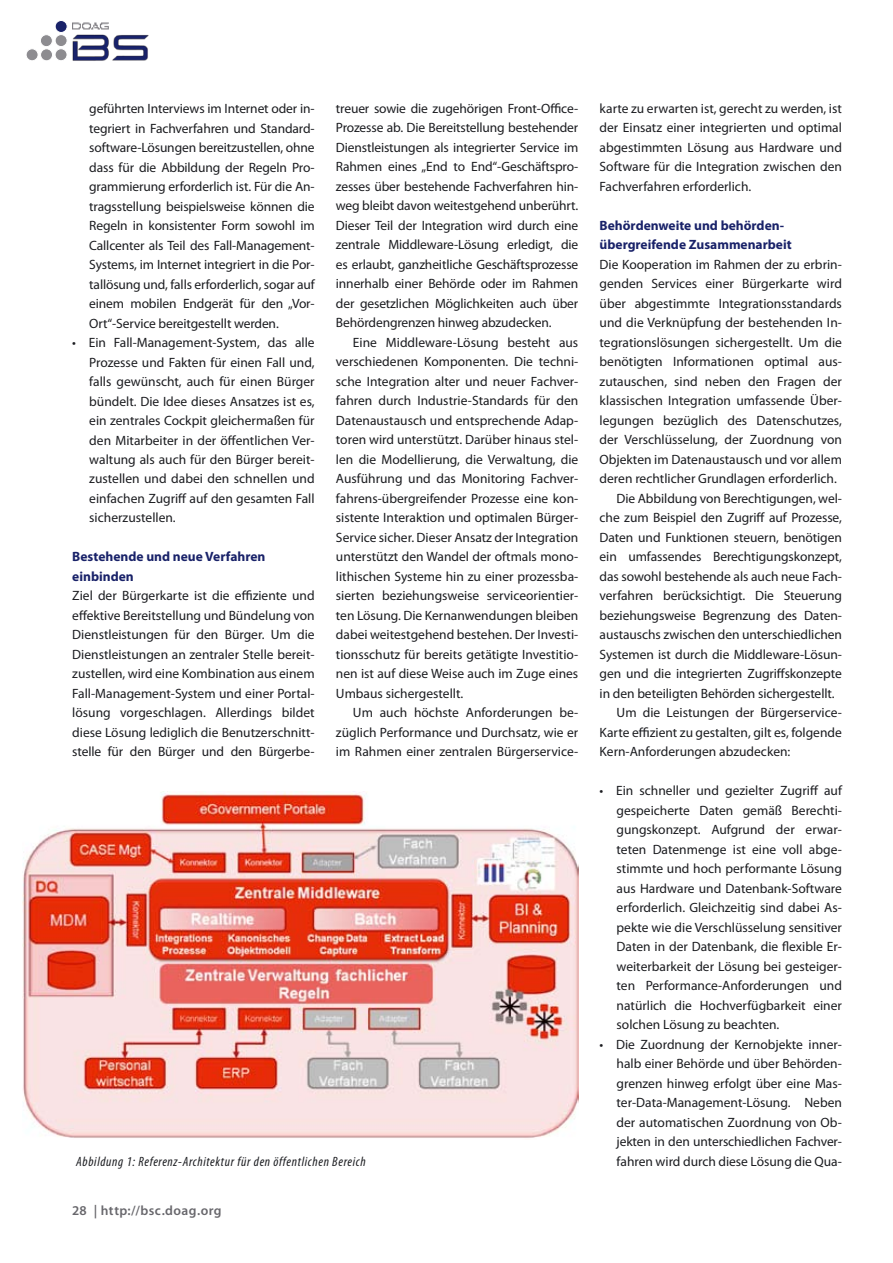
<style>
.page{position:relative;width:893px;height:1263px;background:#fff}
.page>*{position:absolute;margin:0;border:0;box-sizing:border-box;transform-origin:0 0}
.t1{font:13.5px/19.5px "Myriad Pro";color:#1b1c20;text-align:justify}
.t2{font:700 13.5px/19.5px "Myriad Pro";color:#192269}
.t3{font:italic condensed 13.5px "Myriad Pro";letter-spacing:.05em;color:#1b1c20}
.t4{font:600 13.5px "Myriad Pro";letter-spacing:.03em;color:#68676c}
</style>
<div class="page">
<img style="left:72px;top:22px;width:77px;height:39px">
<div style="left:40px;top:35px;width:12px;height:12px;background:#8d8c90;border-radius:50%"></div>
<div style="left:40px;top:34px;width:13px;height:13px;border:1px solid #fff;border-radius:50%"></div>
<div style="left:26px;top:49px;width:12px;height:12px;background:#8d8c90;border-radius:50%"></div>
<div style="left:26px;top:49px;width:12px;height:12px;border:1px solid #fff;border-radius:50%"></div>
<div style="left:55px;top:35px;width:12px;height:12px;background:#8d8c90;border-radius:50%"></div>
<div style="left:55px;top:34px;width:12px;height:13px;border:1px solid #fff;border-radius:50%"></div>
<div style="left:41px;top:49px;width:12px;height:12px;background:#8d8c90;border-radius:50%"></div>
<div style="left:40px;top:49px;width:13px;height:12px;border:1px solid #fff;border-radius:50%"></div>
<div style="left:55px;top:20px;width:12px;height:12px;background:#192269;border-radius:50%"></div>
<div style="left:55px;top:20px;width:12px;height:13px;border:1px solid #fff;border-radius:50%"></div>
<div style="left:55px;top:49px;width:12px;height:12px;background:#8d8c90;border-radius:50%"></div>
<div style="left:55px;top:49px;width:12px;height:12px;border:1px solid #fff;border-radius:50%"></div>
<img style="left:73px;top:22px;width:36px;height:11px">
<img style="left:22px;top:791px;width:556px;height:347px">
<p class="t1" style="left:89px;top:99px;width:227px">geführten Interviews im Internet oder in&shy;tegriert in Fachverfahren und Standard&shy;software-Lösungen bereitzustellen, ohne dass für die Abbildung der Regeln Pro&shy;grammierung erforderlich ist. Für die An&shy;tragsstellung beispielsweise können die Regeln in konsistenter Form sowohl im Callcenter als Teil des Fall-Management-Systems, im Internet integriert in die Por&shy;tallösung und, falls erforderlich, sogar auf einem mobilen Endgerät für den „Vor-Ort“-Service bereitgestellt werden.</p>
<p class="t1" style="left:89px;top:332px;width:227px;text-indent:-17px">• Ein Fall-Management-System, das alle Prozesse und Fakten für einen Fall und, falls gewünscht, auch für einen Bürger bündelt. Die Idee dieses Ansatzes ist es, ein zentrales Cockpit gleichermaßen für den Mitarbeiter in der öffentlichen Ver&shy;waltung als auch für den Bürger bereit&shy;zustellen und dabei den schnellen und einfachen Zugriff auf den gesamten Fall sicherzustellen.</p>
<p class="t2" style="left:72px;top:547px;width:195px">Bestehende und neue Verfahren einbinden</p>
<p class="t1" style="left:72px;top:586px;width:244px">Ziel der Bürgerkarte ist die effiziente und effektive Bereitstellung und Bündelung von Dienstleistungen für den Bürger. Um die Dienstleistungen an zentraler Stelle bereit&shy;zustellen, wird eine Kombination aus einem Fall-Management-System und einer Portal&shy;lösung vorgeschlagen. Allerdings bildet diese Lösung lediglich die Benutzerschnitt&shy;stelle für den Bürger und den Bürgerbe-</p>
<p class="t1" style="left:336px;top:98px;width:244px">treuer sowie die zugehörigen Front-Office-Prozesse ab. Die Bereitstellung bestehender Dienstleistungen als integrierter Service im Rahmen eines „End to End“-Geschäftspro&shy;zesses über bestehende Fachverfahren hin&shy;weg bleibt davon weitestgehend unberührt.<br>Dieser Teil der Integration wird durch eine zentrale Middleware-Lösung erledigt, die es erlaubt, ganzheitliche Geschäftsprozesse innerhalb einer Behörde oder im Rahmen der gesetzlichen Möglichkeiten auch über Behördengrenzen hinweg abzudecken.</p>
<p class="t1" style="left:336px;top:332px;width:244px;text-indent:17px">Eine Middleware-Lösung besteht aus verschiedenen Komponenten. Die techni&shy;sche Integration alter und neuer Fachver&shy;fahren durch Industrie-Standards für den Datenaustausch und entsprechende Adap&shy;toren wird unterstützt. Darüber hinaus stel&shy;len die Modellierung, die Verwaltung, die Ausführung und das Monitoring Fachver&shy;fahrens-übergreifender Prozesse eine kon&shy;sistente Interaktion und optimalen Bürger-Service sicher. Dieser Ansatz der Integration unterstützt den Wandel der oftmals mono&shy;lithischen Systeme hin zu einer prozessba&shy;sierten beziehungsweise serviceorientier&shy;ten Lösung. Die Kernanwendungen bleiben dabei weitestgehend bestehen. Der Investi&shy;tionsschutz für bereits getätigte Investitio&shy;nen ist auf diese Weise auch im Zuge eines Umbaus sichergestellt.</p>
<p class="t1" style="left:336px;top:703px;width:244px;text-indent:17px">Um auch höchste Anforderungen be&shy;züglich Performance und Durchsatz, wie er im Rahmen einer zentralen Bürgerservice-</p>
<p class="t1" style="left:600px;top:98px;width:244px">karte zu erwarten ist, gerecht zu werden, ist der Einsatz einer integrierten und optimal abgestimmten Lösung aus Hardware und Software für die Integration zwischen den Fachverfahren erforderlich.</p>
<p class="t2" style="left:600px;top:215px;width:194px">Behördenweite und behörden&shy;übergreifende Zusammenarbeit</p>
<p class="t1" style="left:600px;top:254px;width:244px">Die Kooperation im Rahmen der zu erbrin-</p>
<p class="t1" style="left:600px;top:274px;width:244px">genden Services einer Bürgerkarte wird</p>
<p class="t1" style="left:600px;top:293px;width:244px">über abgestimmte Integrationsstandards</p>
<p class="t1" style="left:600px;top:313px;width:244px">und die Verknüpfung der bestehenden In-</p>
<p class="t1" style="left:600px;top:332px;width:244px">tegrationslösungen sichergestellt. Um die</p>
<p class="t1" style="left:600px;top:352px;width:244px">benötigten Informationen optimal aus-</p>
<p class="t1" style="left:600px;top:371px;width:244px">zutauschen, sind neben den Fragen der</p>
<p class="t1" style="left:600px;top:391px;width:244px">klassischen Integration umfassende Über-</p>
<p class="t1" style="left:600px;top:410px;width:244px">legungen bezüglich des Datenschutzes,</p>
<p class="t1" style="left:600px;top:430px;width:244px">der Verschlüsselung, der Zuordnung von</p>
<p class="t1" style="left:600px;top:449px;width:244px">Objekten im Datenaustausch und vor allem</p>
<p class="t1" style="left:600px;top:469px;width:239px">deren rechtlicher Grundlagen erforderlich.</p>
<p class="t1" style="left:617px;top:488px;width:227px">Die Abbildung von Berechtigungen, wel-</p>
<p class="t1" style="left:600px;top:508px;width:244px">che zum Beispiel den Zugriff auf Prozesse,</p>
<p class="t1" style="left:600px;top:527px;width:244px">Daten und Funktionen steuern, benötigen</p>
<p class="t1" style="left:600px;top:547px;width:244px">ein umfassendes Berechtigungskonzept,</p>
<p class="t1" style="left:600px;top:566px;width:244px">das sowohl bestehende als auch neue Fach-</p>
<p class="t1" style="left:600px;top:586px;width:244px">verfahren berücksichtigt. Die Steuerung</p>
<p class="t1" style="left:600px;top:605px;width:244px">beziehungsweise Begrenzung des Daten-</p>
<p class="t1" style="left:600px;top:625px;width:244px">austauschs zwischen den unterschiedlichen</p>
<p class="t1" style="left:600px;top:644px;width:244px">Systemen ist durch die Middleware-Lösun-</p>
<p class="t1" style="left:600px;top:664px;width:244px">gen und die integrierten Zugriffskonzepte</p>
<p class="t1" style="left:600px;top:683px;width:237px">in den beteiligten Behörden sichergestellt.</p>
<p class="t1" style="left:617px;top:702px;width:227px">Um die Leistungen der Bürgerservice-</p>
<p class="t1" style="left:600px;top:722px;width:244px">Karte effizient zu gestalten, gilt es, folgende</p>
<p class="t1" style="left:600px;top:741px;width:192px">Kern-Anforderungen abzudecken:</p>
<p class="t1" style="left:617px;top:780px;width:227px;text-indent:-17px">• Ein schneller und gezielter Zugriff auf gespeicherte Daten gemäß Berechti&shy;gungskonzept. Aufgrund der erwar&shy;teten Datenmenge ist eine voll abge&shy;stimmte und hoch performante Lösung aus Hardware und Datenbank-Software erforderlich. Gleichzeitig sind dabei As&shy;pekte wie die Verschlüsselung sensitiver Daten in der Datenbank, die flexible Er&shy;weiterbarkeit der Lösung bei gesteiger&shy;ten Performance-Anforderungen und natürlich die Hochverfügbarkeit einer solchen Lösung zu beachten.</p>
<p class="t1" style="left:617px;top:1034px;width:227px;text-indent:-17px">• Die Zuordnung der Kernobjekte inner&shy;halb einer Behörde und über Behörden&shy;grenzen hinweg erfolgt über eine Mas&shy;ter-Data-Management-Lösung. Neben der automatischen Zuordnung von Ob&shy;jekten in den unterschiedlichen Fachver-</p>
<p class="t3" style="left:76px;top:1153px;width:291px">Abbildung 1: Referenz-Architektur für den öffentlichen Bereich</p>
<p class="t1" style="left:617px;top:1151px;width:227px">fahren wird durch diese Lösung die Qua-</p>
<p class="t4" style="left:72px;top:1202px;width:151px">28 | http://bsc.doag.org</p>
</div>
